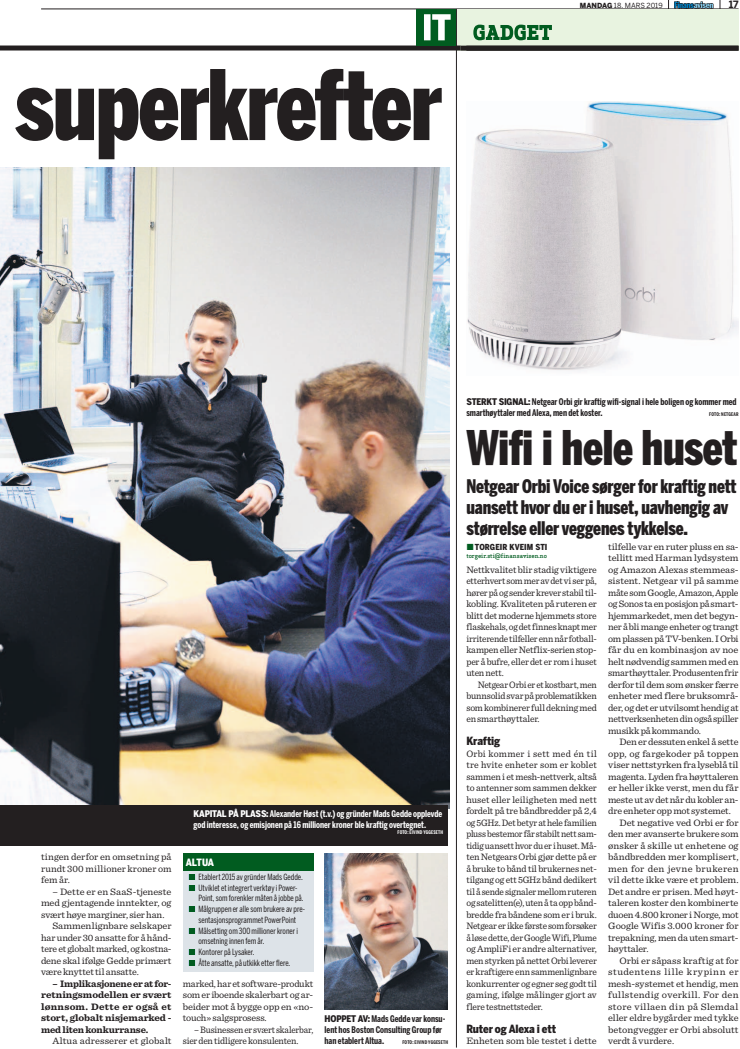
<style>
.page{position:relative;width:740px;height:1049px;background:#fff}
.page>*{position:absolute;margin:0;border:0;box-sizing:border-box;transform-origin:0 0}
.t1{font:900 96px "Benton Sans Comp";letter-spacing:-.015em;color:#231f20}
.t2{font:900 47.3px "Benton Sans Comp";letter-spacing:-.015em;color:#231f20}
.t3{font:900 18.6px/21.3px "Benton Sans Comp";letter-spacing:-.01em;color:#231f20}
.t4{font:900 11.2px "Benton Sans Cond";letter-spacing:-.015em;color:#231f20}
.t5{font:900 10px "Benton Sans Cond";letter-spacing:-.01em;color:#fff}
.t6{font:700 10px "Benton Sans";color:#231f20}
.t7{font:9.8px/11.5px "Sentinel";letter-spacing:-.01em;color:#231f20;text-align:justify}
.t8{font:9.8px/11.5px "Sentinel";letter-spacing:-.01em;color:#231f20;text-align:justify;scale:1.06 1}
.t9{font:700 9.8px/11.5px "Sentinel";letter-spacing:-.01em;color:#231f20;text-align:justify}
.t10{font:9.8px/11.5px "Sentinel";letter-spacing:-.01em;color:#231f20;text-align:justify;scale:1.05 1}
.t11{font:9.8px "Sentinel";letter-spacing:-.01em;color:#231f20;scale:1.04 1}
.t12{font:9.8px/11.5px "Sentinel";letter-spacing:-.01em;color:#231f20;text-align:justify;scale:.95 1}
.t13{font:9.8px/11.5px "Sentinel";letter-spacing:-.01em;color:#231f20;scale:.94 1}
.t14{font:9.8px "Sentinel";letter-spacing:.03em;color:#231f20;scale:1.06 1}
.t15{font:9.8px "Sentinel";letter-spacing:.05em;color:#231f20;scale:1.06 1}
.t16{font:9.8px "Sentinel";letter-spacing:.02em;color:#231f20;scale:1.06 1}
.t17{font:700 9.1px/11px "Benton Sans Comp";letter-spacing:-.005em;color:#231f20}
.t18{font:700 9.1px/11px "Benton Sans Comp";letter-spacing:-.005em;color:#fff}
.t19{font:8.5px/10.8px "Benton Sans Comp";letter-spacing:-.005em;color:#231f20}
.t20{font:900 8.2px "Benton Sans Cond";letter-spacing:.01em;color:#231f20}
.t21{font:7px "Benton Sans";letter-spacing:.005em;color:#231f20}
.t22{font:500 6px "Apex Serif";letter-spacing:-.005em;color:#015c20}
.t23{font:700 5px "Benton Sans Comp";letter-spacing:.02em;color:#231f20}
.t24{font:700 5px "Benton Sans Comp";letter-spacing:.025em;color:#fff}
.s1{font-weight:900}
.s2{font-family:"Benton Sans Cond";font-weight:900}
</style>
<div class="page">
<svg style="left:668px;top:0;width:45px;height:9px"></svg>
<hr style="left:41px;top:9px;width:697px;height:1px;background:#231f20">
<img style="left:467px;top:101px;width:271px;height:270px">
<div style="left:456px;top:9px;width:282px;height:41px;background:#e8f3e0"></div>
<div style="left:461px;top:46px;width:277px;height:5px;background:#231f20"></div>
<svg style="left:473px;top:25px;width:79px;height:15px"></svg>
<div style="left:0;top:46px;width:461px;height:5px;background:#231f20"></div>
<img style="left:0;top:168px;width:449px;height:640px">
<div style="left:0;top:805px;width:448px;height:40px;background:#231f20"></div>
<hr style="left:456px;top:9px;width:1px;height:1038px;background:#231f20">
<img style="left:325px;top:853px;width:123px;height:157px">
<div style="left:417px;top:9px;width:39px;height:37px;background:#015c20"></div>
<svg style="left:424px;top:14px;width:27px;height:26px"></svg>
<div style="left:183px;top:870px;width:130px;height:101px;background:#dde3e8"></div>
<div style="left:183px;top:853px;width:130px;height:17px;background:#015c20"></div>
<svg style="left:189px;top:874px;width:6px;height:17px"></svg>
<svg style="left:189px;top:906px;width:6px;height:6px"></svg>
<svg style="left:189px;top:928px;width:6px;height:6px"></svg>
<svg style="left:189px;top:949px;width:6px;height:17px"></svg>
<h1 class="t1" style="left:15px;top:50px;width:428px">superkrefter</h1>
<p class="t21" style="left:580px;top:1px;width:84px"><span class="s1">MANDAG</span> 18. MARS 2019</p>
<p class="t6" style="left:729px;top:-2px;width:11px">17</p>
<p class="t10" style="left:41px;top:850px;width:126px">tingen derfor en omsetning på rundt 300 millioner kroner om fem år.</p>
<p class="t8" style="left:52px;top:885px;width:114px">– Dette er en SaaS-tjeneste</p>
<p class="t8" style="left:41px;top:896px;width:124px">med gjentagende inntekter, og</p>
<p class="t7" style="left:41px;top:908px;width:125px">svært høye marginer, sier han.</p>
<p class="t8" style="left:52px;top:919px;width:114px">Sammenlignbare selskaper</p>
<p class="t7" style="left:41px;top:931px;width:132px">har under 30 ansatte for å hånd-</p>
<p class="t7" style="left:41px;top:942px;width:132px">tere et globalt marked, og kostna-</p>
<p class="t10" style="left:41px;top:954px;width:126px">dene skal ifølge Gedde primært</p>
<p class="t7" style="left:41px;top:965px;width:99px">være knyttet til ansatte.</p>
<p class="t9" style="left:41px;top:977px;width:132px;text-indent:11px">– Implikasjonene er at for&shy;retningsmodellen er svært lønnsom. Dette er også et stort, globalt nisjemarked - med liten konkurranse.</p>
<p class="t8" style="left:52px;top:1034px;width:114px">Altua adresserer et globalt</p>
<p class="t18" style="left:193px;top:808px;width:250px"><span class="s2">KAPITAL PÅ PLASS:</span> Alexander Høst (t.v.) og gründer Mads Gedde opplevde god interesse, og emisjonen på 16 millioner kroner ble kraftig overtegnet.</p>
<p class="t24" style="left:397px;top:829px;width:47px">FOTO: Eivind Yggeseth</p>
<p class="t19" style="left:198px;top:871px;width:108px">Etablert 2015 av gründer Mads Gedde.<br>Utviklet et integrert verktøy i Power-Point, som forenkler måten å jobbe på.<br>Målgruppen er alle som brukere av pre&shy;sentasjonsprogrammet PowerPoint Målsetting om 300 millioner kroner i omsetning innen fem år.<br>Kontorer på Lysaker.<br>Åtte ansatte, på utkikk etter flere.</p>
<p class="t5" style="left:186px;top:856px;width:30px">ALTUA</p>
<p class="t7" style="left:183px;top:977px;width:132px">marked, har et software-produkt som er iboende skalerbart og ar&shy;beider mot å bygge opp en «no&shy;touch» salgsprosess.</p>
<p class="t13" style="left:183px;top:1023px;width:140px;text-indent:11px">– Businessen er svært skalerbar, sier den tidligere konsulenten.</p>
<p class="t17" style="left:325px;top:1013px;width:122px"><span class="s2">HOPPET AV:</span> Mads Gedde var konsu&shy;lent hos Boston Consulting Group før han etablert Altua.</p>
<p class="t23" style="left:402px;top:1039px;width:47px">FOTO: Eivind Yggeseth</p>
<p class="t17" style="left:466px;top:396px;width:272px"><span class="s2">STERKT SIG NAL:</span> Netgear Orbi gir kraftig wifi-signal i hele boligen og kommer med smarthøyttaler med Alexa, men det koster.</p>
<p class="t23" style="left:709px;top:411px;width:16px">Foto: Netgea</p>
<p class="t23" style="left:736px;top:411px;width:4px">r</p>
<h2 class="t2" style="left:466px;top:420px;width:273px">Wifi i hele huset</h2>
<h3 class="t3" style="left:466px;top:475px;width:272px">Netgear Orbi Voice sørger for kraftig nett uansett hvor du er i huset, uavhengig av størrelse eller veggenes tykkelse.</h3>
<p class="t20" style="left:475px;top:542px;width:74px">Torgeir Kveim Sti</p>
<p class="t22" style="left:466px;top:552px;width:82px">torgeir.sti@finansavisen.no</p>
<p class="t7" style="left:466px;top:563px;width:132px">Nettkvalitet blir stadig viktigere etterhvert som mer av det vi ser på, hører på og sender krever stabil til&shy;kobling. Kvaliteten på ruteren er blitt det moderne hjemmets store flaskehals, og det finnes knapt mer irriterende tilfeller enn når fotball&shy;kampen eller Netflix-serien stop&shy;per å bufre, eller det er rom i huset uten nett.</p>
<p class="t12" style="left:466px;top:678px;width:139px;text-indent:11px">Netgear Orbi er et kostbart, men bunnsolid svar på problematikken som kombinerer full dekning med en smarthøyttaler.</p>
<p class="t4" style="left:466px;top:734px;width:35px">Kraftig</p>
<p class="t7" style="left:466px;top:747px;width:132px">Orbi kommer i sett med én til tre hvite enheter som er koblet sammen i et mesh-nettverk, altså to antenner som sammen dekker huset eller leiligheten med nett fordelt på tre båndbredder på 2,4 og 5GHz. Det betyr at hele familien pluss bestemor får stabilt nett sam&shy;tidig uansett hvor du er i huset. Må&shy;ten Netgears Orbi gjør dette på er å bruke to bånd til brukernes net&shy;tilgang og ett 5GHz bånd dedikert til å sende signaler mellom ruteren og satelitten(e), uten å ta opp bånd&shy;bredde fra båndene som er i bruk.<br>Netgear er ikke første som forsøker å løse dette, der Google Wifi, Plume og AmpliFi er andre alternativer, men styrken på nettet Orbi leverer er kraftigere enn sammenlignbare konkurrenter og egner seg godt til gaming, ifølge målinger gjort av flere testnettsteder.</p>
<p class="t4" style="left:466px;top:1022px;width:91px">Ruter og Alexa i ett</p>
<p class="t8" style="left:466px;top:1034px;width:125px">Enheten som ble testet i dette</p>
<p class="t8" style="left:608px;top:540px;width:125px">tilfelle var en ruter pluss en sa&shy;tellitt med Harman lydsystem og Amazon Alexas stemmeas&shy;sistent. Netgear vil på samme måte som Google, Amazon, Apple og Sonos ta en posisjon på smart&shy;hjemmarkedet, men det begyn&shy;ner å bli mange enheter og trangt om plassen på TV-benken. I Orbi får du en kombinasjon av noe helt nødvendig sammen med en smarthøyttaler. Produsenten frir derfor til dem som ønsker færre enheter med flere bruksområ&shy;der, og det er utvilsomt hendig at nettverksenheten din også spiller musikk på kommando.</p>
<p class="t11" style="left:619px;top:734px;width:116px">Den er dessuten enkel å sette</p>
<p class="t8" style="left:608px;top:747px;width:125px">opp, og fargekoder på toppen</p>
<p class="t8" style="left:608px;top:758px;width:125px">viser nettstyrken fra lyseblå til</p>
<p class="t11" style="left:608px;top:769px;width:127px">magenta. Lyden fra høyttaleren</p>
<p class="t8" style="left:608px;top:781px;width:124px">er heller ikke verst, men du får</p>
<p class="t7" style="left:608px;top:793px;width:132px">meste ut av det når du kobler an-</p>
<p class="t7" style="left:608px;top:804px;width:124px">dre enheter opp mot systemet.</p>
<p class="t8" style="left:619px;top:816px;width:114px">Det negative ved Orbi er for</p>
<p class="t11" style="left:608px;top:826px;width:127px">den mer avanserte brukere som</p>
<p class="t8" style="left:608px;top:839px;width:124px">ønsker å skille ut enhetene og</p>
<p class="t8" style="left:608px;top:850px;width:125px">båndbredden mer komplisert,</p>
<p class="t16" style="left:608px;top:861px;width:124px">men for den jevne brukeren</p>
<p class="t8" style="left:608px;top:873px;width:124px">vil dette ikke være et problem.</p>
<p class="t8" style="left:608px;top:885px;width:124px">Det andre er prisen. Med høyt-</p>
<p class="t8" style="left:608px;top:896px;width:125px">taleren koster den kombinerte</p>
<p class="t7" style="left:608px;top:908px;width:132px">duoen 4.800 kroner i Norge, mot</p>
<p class="t8" style="left:608px;top:919px;width:125px">Google Wifis 3.000 kroner for</p>
<p class="t7" style="left:608px;top:931px;width:132px">trepakning, men da uten smart-</p>
<p class="t7" style="left:608px;top:942px;width:42px">høyttaler.</p>
<p class="t8" style="left:619px;top:954px;width:114px">Orbi er såpass kraftig at for</p>
<p class="t15" style="left:608px;top:964px;width:125px">studentens lille krypinn er</p>
<p class="t11" style="left:608px;top:976px;width:127px">mesh-systemet et hendig, men</p>
<p class="t14" style="left:608px;top:987px;width:125px">fullstendig overkill. For den</p>
<p class="t14" style="left:608px;top:999px;width:124px">store villaen din på Slemdal</p>
<p class="t10" style="left:608px;top:1011px;width:126px">eller eldre bygårder med tykke</p>
<p class="t8" style="left:608px;top:1023px;width:124px">betongvegger er Orbi absolutt</p>
<p class="t7" style="left:608px;top:1034px;width:68px">verdt å vurdere.</p>
</div>
